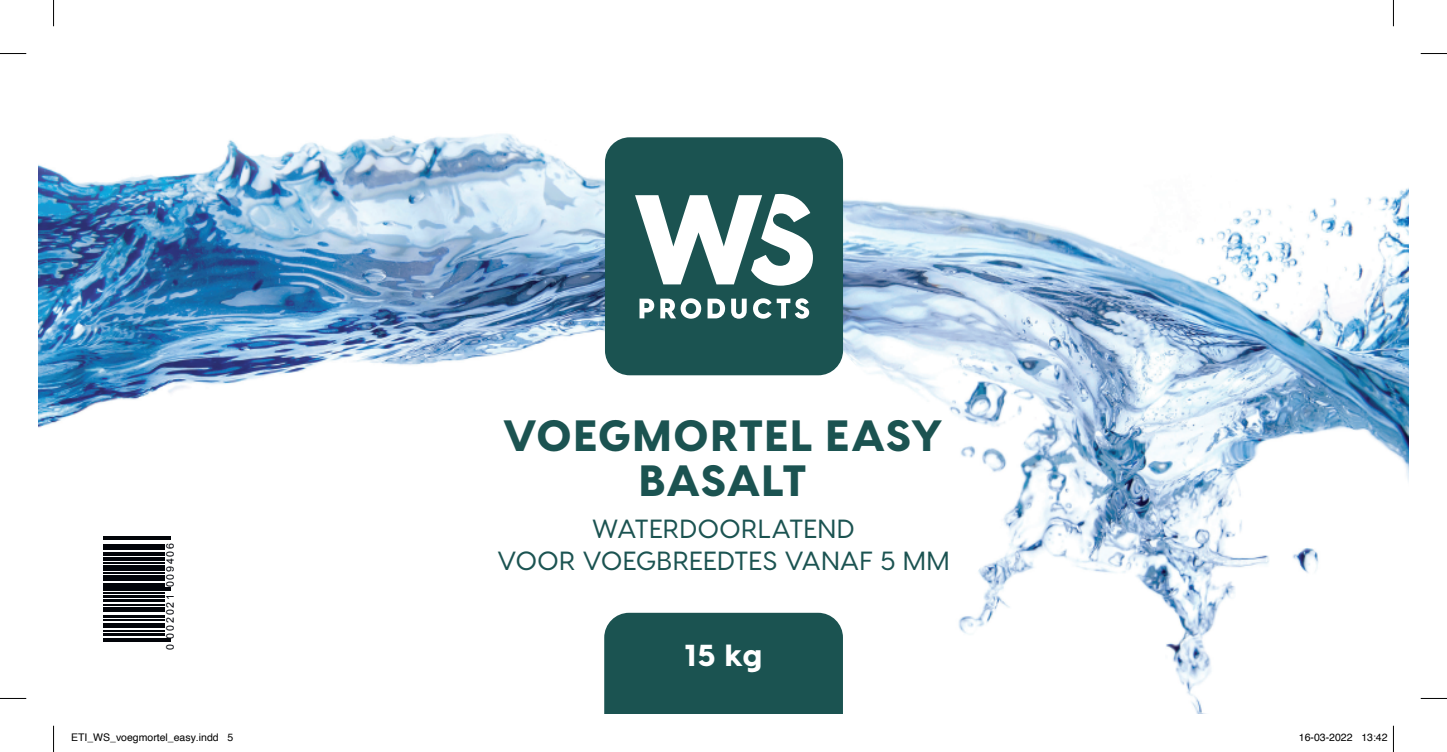
<style>
.page{position:relative;width:1447px;height:752px;background:#fff}
.page>*{position:absolute;margin:0;border:0;box-sizing:border-box;transform-origin:0 0}
.t1{font:800 43.75px/45.5px "Visby";letter-spacing:.01em;color:#1b5351;text-align:center}
.t2{font:800 30.28px "Visby";color:#fff}
.t3{font:500 26.25px/31.5px "Visby";letter-spacing:.02em;color:#1b5351;text-align:center}
.t4{font:10.5px "Helvetica";color:#000}
.t5{font:10.5px "Arial";letter-spacing:.165em;color:#020409}
</style>
<div class="page">
<img style="left:39px;top:133px;width:1369px;height:580px">
<div style="left:706px;top:341px;width:152px;height:67px;background:#fff;border-radius:50%"></div>
<div style="left:605px;top:137px;width:238px;height:238px;background:#1b5351;border-radius:25px"></div>
<svg style="left:635px;top:194px;width:178px;height:92px"></svg>
<svg style="left:639px;top:299px;width:15px;height:19px"></svg>
<svg style="left:660px;top:298px;width:41px;height:21px"></svg>
<svg style="left:707px;top:299px;width:18px;height:19px"></svg>
<svg style="left:731px;top:299px;width:15px;height:20px"></svg>
<svg style="left:753px;top:298px;width:56px;height:21px"></svg>
<div style="left:604px;top:613px;width:239px;height:100px;background:#1b5351"></div>
<div style="left:893px;top:515px;width:91px;height:74px;background:#fff;border-radius:50%"></div>
<svg style="left:104px;top:526px;width:70px;height:127px"></svg>
<hr style="left:104px;top:641px;width:67px;height:1px;background:#020409">
<hr style="left:104px;top:639px;width:67px;height:1px;background:#020409">
<hr style="left:104px;top:634px;width:61px;height:1px;background:#020409">
<hr style="left:104px;top:633px;width:61px;height:1px;background:#020409">
<hr style="left:104px;top:631px;width:61px;height:1px;background:#020409">
<hr style="left:104px;top:626px;width:61px;height:2px;background:#020409">
<hr style="left:104px;top:625px;width:61px;height:1px;background:#020409">
<hr style="left:104px;top:623px;width:61px;height:1px;background:#020409">
<hr style="left:104px;top:620px;width:61px;height:1px;background:#020409">
<hr style="left:104px;top:616px;width:61px;height:2px;background:#020409">
<hr style="left:104px;top:615px;width:61px;height:1px;background:#020409">
<hr style="left:104px;top:611px;width:61px;height:1px;background:#020409">
<hr style="left:104px;top:610px;width:61px;height:1px;background:#020409">
<hr style="left:104px;top:608px;width:61px;height:1px;background:#020409">
<hr style="left:104px;top:604px;width:61px;height:1px;background:#020409">
<hr style="left:104px;top:601px;width:61px;height:1px;background:#020409">
<hr style="left:104px;top:600px;width:61px;height:1px;background:#020409">
<hr style="left:104px;top:596px;width:61px;height:2px;background:#020409">
<hr style="left:104px;top:595px;width:61px;height:1px;background:#020409">
<hr style="left:104px;top:592px;width:61px;height:1px;background:#020409">
<hr style="left:104px;top:590px;width:67px;height:1px;background:#020409">
<hr style="left:104px;top:587px;width:67px;height:2px;background:#020409">
<hr style="left:104px;top:585px;width:61px;height:1px;background:#020409">
<hr style="left:104px;top:584px;width:61px;height:1px;background:#020409">
<hr style="left:104px;top:583px;width:61px;height:1px;background:#020409">
<hr style="left:104px;top:580px;width:61px;height:1px;background:#020409">
<hr style="left:104px;top:577px;width:61px;height:2px;background:#020409">
<hr style="left:104px;top:576px;width:61px;height:1px;background:#020409">
<hr style="left:104px;top:575px;width:61px;height:1px;background:#020409">
<hr style="left:104px;top:572px;width:61px;height:1px;background:#020409">
<hr style="left:104px;top:570px;width:61px;height:1px;background:#020409">
<hr style="left:104px;top:569px;width:61px;height:1px;background:#020409">
<hr style="left:104px;top:567px;width:61px;height:2px;background:#020409">
<hr style="left:104px;top:565px;width:61px;height:1px;background:#020409">
<hr style="left:104px;top:562px;width:61px;height:1px;background:#020409">
<hr style="left:104px;top:560px;width:61px;height:1px;background:#020409">
<hr style="left:104px;top:559px;width:61px;height:1px;background:#020409">
<hr style="left:104px;top:557px;width:61px;height:2px;background:#020409">
<hr style="left:104px;top:554px;width:61px;height:1px;background:#020409">
<hr style="left:104px;top:553px;width:61px;height:1px;background:#020409">
<hr style="left:104px;top:552px;width:61px;height:1px;background:#020409">
<hr style="left:104px;top:549px;width:61px;height:1px;background:#020409">
<hr style="left:104px;top:546px;width:61px;height:1px;background:#020409">
<hr style="left:104px;top:544px;width:61px;height:1px;background:#020409">
<hr style="left:104px;top:539px;width:67px;height:1px;background:#020409">
<hr style="left:104px;top:536px;width:67px;height:1px;background:#020409">
<svg style="left:0;top:53px;width:26px;height:1px"></svg>
<svg style="left:1420px;top:53px;width:26px;height:1px"></svg>
<svg style="left:0;top:698px;width:26px;height:1px"></svg>
<svg style="left:1420px;top:698px;width:26px;height:1px"></svg>
<svg style="left:53px;top:0;width:1px;height:26px"></svg>
<svg style="left:53px;top:726px;width:1px;height:26px"></svg>
<svg style="left:1393px;top:0;width:1px;height:26px"></svg>
<svg style="left:1393px;top:726px;width:1px;height:26px"></svg>
<p class="t5" style="left:163px;top:650px;width:108px;rotate:-90deg">0 002021 009406</p>
<h1 class="t1" style="left:503px;top:406px;width:442px">VOEGMORTEL EASY<br>BASALT</h1>
<h3 class="t3" style="left:497px;top:511px;width:453px">WATERDOORLATEND<br>VOOR VOEGBREEDTES VANAF 5 MM</h3>
<h2 class="t2" style="left:684px;top:628px;width:79px">15 kg</h2>
<p class="t4" style="left:71px;top:730px;width:164px">ETI_WS_voegmortel_easy.indd 5</p>
<p class="t4" style="left:1298px;top:730px;width:90px">16-03-2022 13:42</p>
</div>
